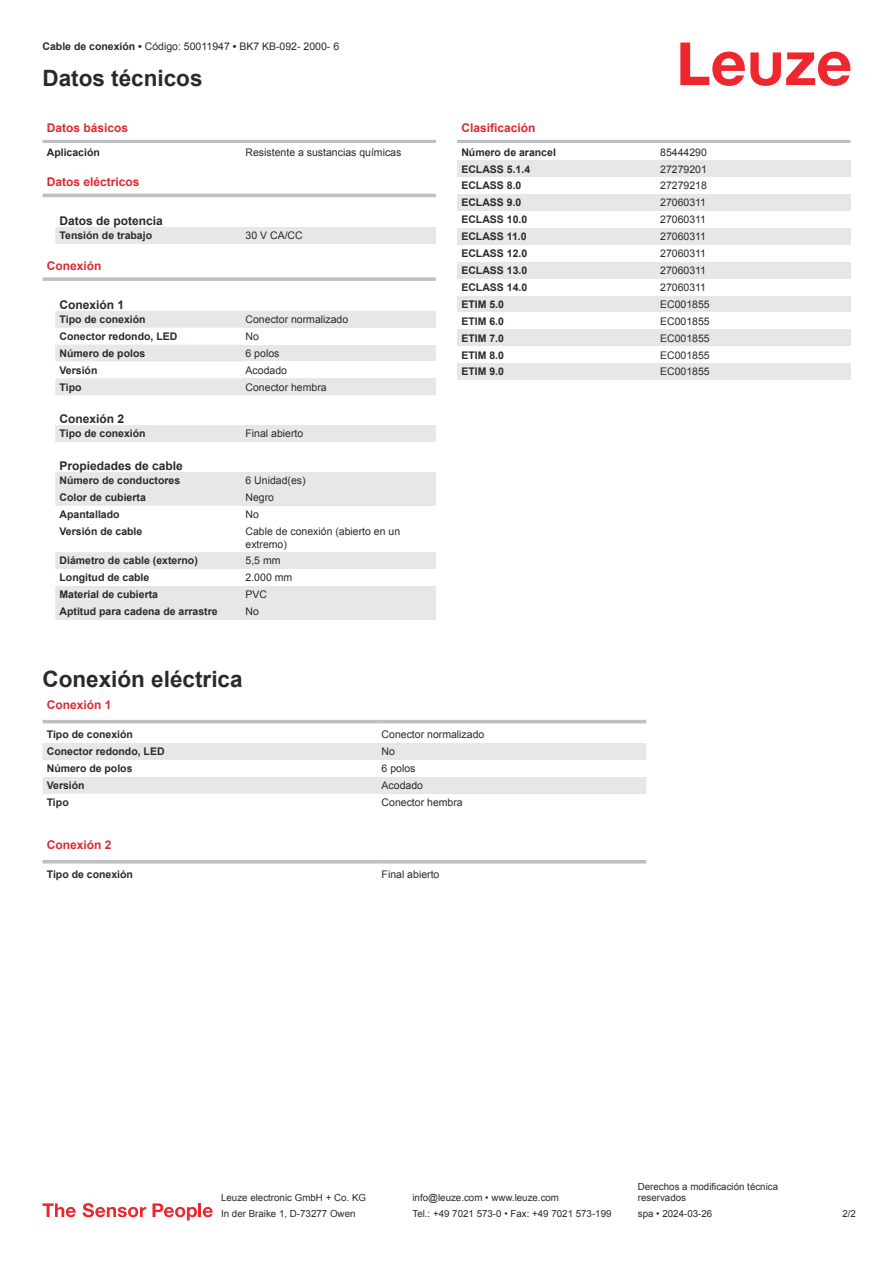
<style>
.page{position:relative;width:893px;height:1263px;background:#fff}
.page>*{position:absolute;margin:0;border:0;box-sizing:border-box;transform-origin:0 0}
.t1{font:700 22.5px "Arial";color:#2b292a}
.t2{font:700 12px "Arial";color:#db2a30}
.t3{font:700 12px "Arial";color:#2b292a}
.t4{font:700 10.5px "Arial";color:#2b292a}
.t5{font:10.5px/12.6px "Arial";color:#2b292a}
.t6{font:9.75px/11.7px "Arial";color:#2b292a}
.s1{font-weight:700}
</style>
<div class="page">
<svg style="left:680px;top:43px;width:170px;height:43px"></svg>
<svg style="left:55px;top:227px;width:187px;height:393px"></svg>
<hr style="left:43px;top:140px;width:393px;height:3px;background:#bdbfc1">
<hr style="left:43px;top:194px;width:393px;height:3px;background:#bdbfc1">
<div style="left:242px;top:227px;width:194px;height:17px;background:#e6e7e9"></div>
<div style="left:43px;top:261px;width:393px;height:18px;background:#fff"></div>
<svg style="left:43px;top:277px;width:393px;height:4px;background:#c3c5c7"></svg>
<div style="left:242px;top:311px;width:194px;height:17px;background:#e6e7e9"></div>
<div style="left:242px;top:345px;width:194px;height:16px;background:#e6e7e9"></div>
<div style="left:242px;top:378px;width:194px;height:17px;background:#e6e7e9"></div>
<div style="left:242px;top:425px;width:194px;height:17px;background:#e6e7e9"></div>
<div style="left:242px;top:472px;width:194px;height:17px;background:#e6e7e9"></div>
<div style="left:242px;top:489px;width:194px;height:17px;background:#e6e7e9"></div>
<div style="left:242px;top:552px;width:194px;height:17px;background:#e6e7e9"></div>
<div style="left:242px;top:586px;width:194px;height:17px;background:#e6e7e9"></div>
<div style="left:242px;top:603px;width:194px;height:17px;background:#e6e7e9"></div>
<svg style="left:43px;top:723px;width:603px;height:1px"></svg>
<svg style="left:43px;top:743px;width:335px;height:51px"></svg>
<hr style="left:43px;top:720px;width:335px;height:3px;background:#bdbfc1">
<hr style="left:378px;top:720px;width:268px;height:3px;background:#bdbfc1">
<div style="left:378px;top:743px;width:268px;height:17px;background:#e6e7e9"></div>
<div style="left:378px;top:777px;width:268px;height:17px;background:#e6e7e9"></div>
<svg style="left:43px;top:863px;width:603px;height:1px"></svg>
<hr style="left:43px;top:860px;width:335px;height:3px;background:#bdbfc1">
<hr style="left:378px;top:860px;width:268px;height:3px;background:#bdbfc1">
<hr style="left:457px;top:140px;width:393px;height:3px;background:#bdbfc1">
<div style="left:457px;top:160px;width:200px;height:17px;background:#e6e7e9"></div>
<div style="left:657px;top:160px;width:193px;height:17px;background:#e6e7e9"></div>
<div style="left:457px;top:194px;width:200px;height:17px;background:#e6e7e9"></div>
<div style="left:657px;top:194px;width:193px;height:17px;background:#e6e7e9"></div>
<div style="left:457px;top:228px;width:200px;height:17px;background:#e6e7e9"></div>
<div style="left:657px;top:228px;width:193px;height:17px;background:#e6e7e9"></div>
<div style="left:457px;top:262px;width:200px;height:17px;background:#e6e7e9"></div>
<div style="left:657px;top:262px;width:193px;height:17px;background:#e6e7e9"></div>
<div style="left:457px;top:296px;width:200px;height:16px;background:#e6e7e9"></div>
<div style="left:657px;top:296px;width:193px;height:16px;background:#e6e7e9"></div>
<div style="left:457px;top:329px;width:200px;height:17px;background:#e6e7e9"></div>
<div style="left:657px;top:329px;width:193px;height:17px;background:#e6e7e9"></div>
<div style="left:457px;top:363px;width:200px;height:17px;background:#e6e7e9"></div>
<div style="left:657px;top:363px;width:193px;height:17px;background:#e6e7e9"></div>
<svg style="left:43px;top:1203px;width:33px;height:14px"></svg>
<svg style="left:83px;top:1203px;width:63px;height:14px"></svg>
<svg style="left:153px;top:1203px;width:44px;height:17px"></svg>
<hr style="left:198px;top:1203px;width:3px;height:14px;background:#ed272d">
<svg style="left:203px;top:1207px;width:10px;height:10px"></svg>
<p class="t5" style="left:43px;top:41px;width:298px"><span class="s1">Cable de conexión •</span> Código: 50011947 <span class="s1">•</span> BK7 KB-092- 2000- 6</p>
<h1 class="t1" style="left:43px;top:70px;width:162px">Datos técnicos</h1>
<p class="t2" style="left:47px;top:123px;width:83px">Datos básicos</p>
<p class="t4" style="left:47px;top:148px;width:55px">Aplicación</p>
<p class="t5" style="left:246px;top:147px;width:157px">Resistente a sustancias químicas</p>
<p class="t2" style="left:47px;top:177px;width:94px">Datos eléctricos</p>
<p class="t3" style="left:60px;top:216px;width:105px">Datos de potencia</p>
<p class="t4" style="left:60px;top:232px;width:94px">Tensión de trabajo</p>
<p class="t5" style="left:246px;top:230px;width:59px">30 V CA/CC</p>
<p class="t2" style="left:47px;top:261px;width:56px">Conexión</p>
<p class="t3" style="left:60px;top:300px;width:66px">Conexión 1</p>
<p class="t4" style="left:60px;top:315px;width:88px">Tipo de conexión</p>
<p class="t5" style="left:246px;top:314px;width:104px">Conector normalizado</p>
<p class="t4" style="left:60px;top:332px;width:119px">Conector redondo, LED</p>
<p class="t5" style="left:246px;top:331px;width:15px">No</p>
<p class="t4" style="left:60px;top:349px;width:87px">Número de polos</p>
<p class="t5" style="left:246px;top:348px;width:35px">6 polos</p>
<p class="t4" style="left:60px;top:366px;width:39px">Versión</p>
<p class="t5" style="left:246px;top:365px;width:43px">Acodado</p>
<p class="t4" style="left:60px;top:383px;width:23px">Tipo</p>
<p class="t5" style="left:246px;top:382px;width:83px">Conector hembra</p>
<p class="t3" style="left:60px;top:414px;width:66px">Conexión 2</p>
<p class="t4" style="left:60px;top:430px;width:88px">Tipo de conexión</p>
<p class="t5" style="left:246px;top:428px;width:59px">Final abierto</p>
<p class="t3" style="left:60px;top:461px;width:125px">Propiedades de cable</p>
<p class="t4" style="left:60px;top:476px;width:122px">Número de conductores</p>
<p class="t5" style="left:246px;top:475px;width:62px">6 Unidad(es)</p>
<p class="t4" style="left:60px;top:493px;width:88px">Color de cubierta</p>
<p class="t5" style="left:246px;top:492px;width:30px">Negro</p>
<p class="t4" style="left:60px;top:510px;width:62px">Apantallado</p>
<p class="t5" style="left:246px;top:509px;width:15px">No</p>
<p class="t4" style="left:60px;top:527px;width:84px">Versión de cable</p>
<p class="t5" style="left:246px;top:526px;width:156px">Cable de conexión (abierto en un extremo)</p>
<p class="t4" style="left:60px;top:557px;width:140px">Diámetro de cable (externo)</p>
<p class="t5" style="left:246px;top:555px;width:37px">5,5 mm</p>
<p class="t4" style="left:60px;top:574px;width:91px">Longitud de cable</p>
<p class="t5" style="left:246px;top:572px;width:48px">2.000 mm</p>
<p class="t4" style="left:60px;top:591px;width:100px">Material de cubierta</p>
<p class="t5" style="left:246px;top:589px;width:23px">PVC</p>
<p class="t4" style="left:60px;top:607px;width:160px">Aptitud para cadena de arrastre</p>
<p class="t5" style="left:246px;top:606px;width:15px">No</p>
<p class="t2" style="left:461px;top:123px;width:76px">Clasificación</p>
<p class="t4" style="left:461px;top:148px;width:96px">Número de arancel</p>
<p class="t5" style="left:660px;top:147px;width:48px">85444290</p>
<p class="t4" style="left:461px;top:165px;width:70px">ECLASS 5.1.4</p>
<p class="t5" style="left:660px;top:164px;width:48px">27279201</p>
<p class="t4" style="left:461px;top:182px;width:62px">ECLASS 8.0</p>
<p class="t5" style="left:660px;top:180px;width:48px">27279218</p>
<p class="t4" style="left:461px;top:199px;width:62px">ECLASS 9.0</p>
<p class="t5" style="left:660px;top:197px;width:47px">27060311</p>
<p class="t4" style="left:461px;top:216px;width:67px">ECLASS 10.0</p>
<p class="t5" style="left:660px;top:214px;width:47px">27060311</p>
<p class="t4" style="left:461px;top:233px;width:67px">ECLASS 11.0</p>
<p class="t5" style="left:660px;top:231px;width:47px">27060311</p>
<p class="t4" style="left:461px;top:249px;width:67px">ECLASS 12.0</p>
<p class="t5" style="left:660px;top:248px;width:47px">27060311</p>
<p class="t4" style="left:461px;top:266px;width:67px">ECLASS 13.0</p>
<p class="t5" style="left:660px;top:265px;width:47px">27060311</p>
<p class="t4" style="left:461px;top:283px;width:67px">ECLASS 14.0</p>
<p class="t5" style="left:660px;top:282px;width:47px">27060311</p>
<p class="t4" style="left:461px;top:300px;width:44px">ETIM 5.0</p>
<p class="t5" style="left:660px;top:299px;width:51px">EC001855</p>
<p class="t4" style="left:461px;top:317px;width:44px">ETIM 6.0</p>
<p class="t5" style="left:660px;top:316px;width:51px">EC001855</p>
<p class="t4" style="left:461px;top:334px;width:44px">ETIM 7.0</p>
<p class="t5" style="left:660px;top:333px;width:51px">EC001855</p>
<p class="t4" style="left:461px;top:351px;width:44px">ETIM 8.0</p>
<p class="t5" style="left:660px;top:349px;width:51px">EC001855</p>
<p class="t4" style="left:461px;top:368px;width:44px">ETIM 9.0</p>
<p class="t5" style="left:660px;top:366px;width:51px">EC001855</p>
<h1 class="t1" style="left:43px;top:671px;width:202px">Conexión eléctrica</h1>
<p class="t2" style="left:47px;top:700px;width:66px">Conexión 1</p>
<p class="t4" style="left:47px;top:731px;width:88px">Tipo de conexión</p>
<p class="t5" style="left:382px;top:729px;width:104px">Conector normalizado</p>
<p class="t4" style="left:47px;top:748px;width:119px">Conector redondo, LED</p>
<p class="t5" style="left:382px;top:746px;width:15px">No</p>
<p class="t4" style="left:47px;top:764px;width:87px">Número de polos</p>
<p class="t5" style="left:382px;top:763px;width:35px">6 polos</p>
<p class="t4" style="left:47px;top:781px;width:39px">Versión</p>
<p class="t5" style="left:382px;top:780px;width:43px">Acodado</p>
<p class="t4" style="left:47px;top:798px;width:23px">Tipo</p>
<p class="t5" style="left:382px;top:797px;width:83px">Conector hembra</p>
<p class="t2" style="left:47px;top:840px;width:66px">Conexión 2</p>
<p class="t4" style="left:47px;top:871px;width:88px">Tipo de conexión</p>
<p class="t5" style="left:382px;top:869px;width:59px">Final abierto</p>
<p class="t6" style="left:221px;top:1193px;width:146px">Leuze electronic GmbH + Co. KG</p>
<p class="t6" style="left:412px;top:1193px;width:148px">info@leuze.com • www.leuze.com</p>
<p class="t6" style="left:638px;top:1181px;width:142px">Derechos a modificación técnica reservados</p>
<p class="t6" style="left:221px;top:1209px;width:136px">In der Braike 1, D-73277 Owen</p>
<p class="t6" style="left:412px;top:1209px;width:201px">Tel.: +49 7021 573-0 • Fax: +49 7021 573-199</p>
<p class="t6" style="left:638px;top:1209px;width:76px">spa • 2024-03-26</p>
<p class="t6" style="left:842px;top:1209px;width:15px">2 /2</p>
</div>
